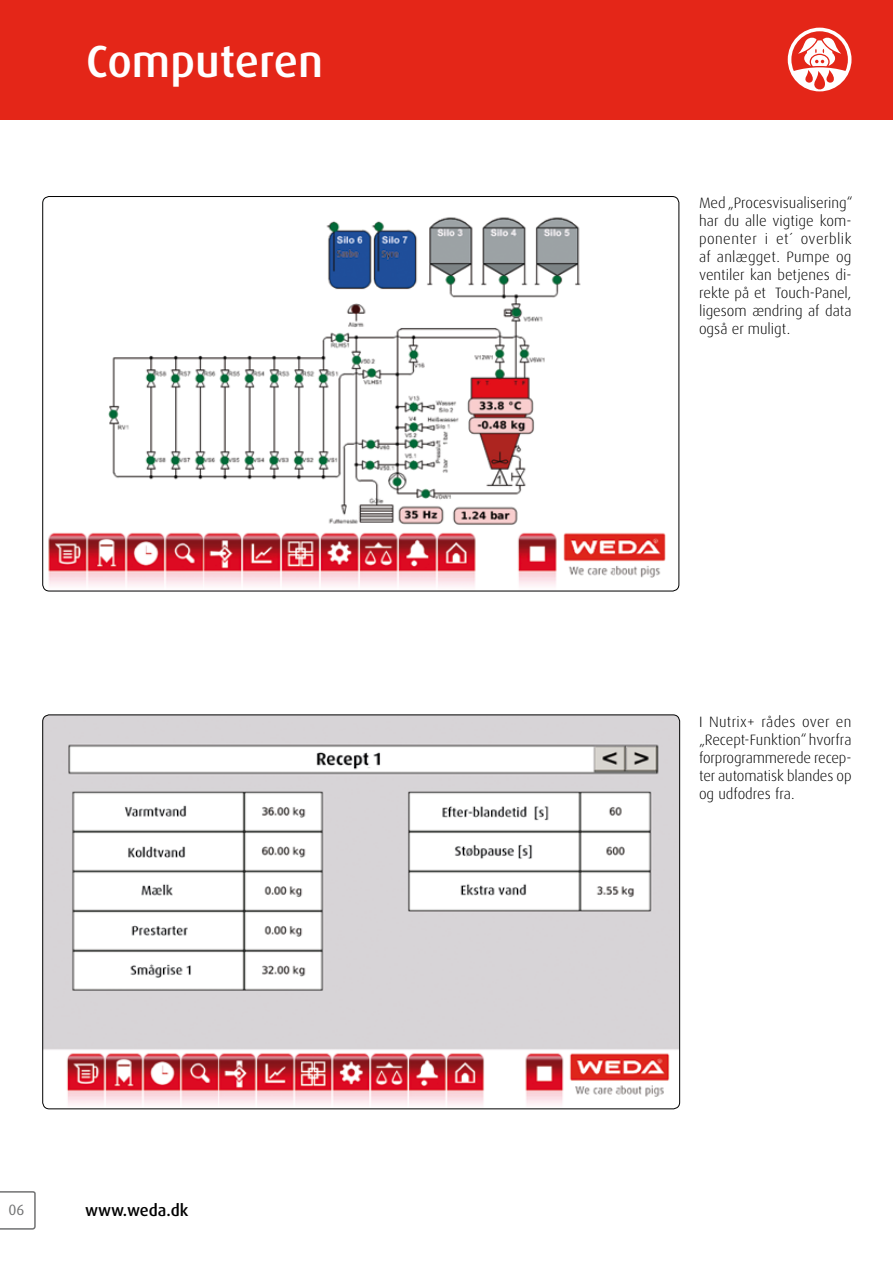
<style>
.page{position:relative;width:893px;height:1263px;background:#fff}
.page>*{position:absolute;margin:0;border:0;box-sizing:border-box;transform-origin:0 0}
.t1{font:500 45px "Dax OT";color:#fff}
.t2{font:500 16.5px "Dax OT";color:#000}
.t3{font:300 15px/18px "Dax OT";letter-spacing:-.005em;color:#000;text-align:justify}
.t4{font:15px "Dax OT";color:#707172}
</style>
<div class="page">
<img style="left:43px;top:196px;width:636px;height:395px">
<img style="left:43px;top:715px;width:637px;height:394px">
<div style="left:0;top:0;width:893px;height:119px;background:#e42618"></div>
<div style="left:788px;top:28px;width:63px;height:63px;background:#fff;border-radius:50%"></div>
<svg style="left:791px;top:31px;width:57px;height:59px"></svg>
<svg style="left:0;top:1191px;width:36px;height:39px"></svg>
<h1 class="t1" style="left:86px;top:33px;width:239px">Computeren</h1>
<p class="t4" style="left:9px;top:1200px;width:17px">06</p>
<p class="t2" style="left:85px;top:1200px;width:105px">www.weda.dk</p>
<p class="t3" style="left:699px;top:194px;width:155px">Med „Procesvisualisering“ har du alle vigtige kom&shy;ponenter i et´ overblik af anlægget. Pumpe og ventiler kan betjenes di&shy;rekte på et Touch-Panel, ligesom ændring af data også er muligt.</p>
<p class="t3" style="left:699px;top:713px;width:154px">I Nutrix+ rådes over en „Recept-Funktion“ hvorfra forprogrammerede recep&shy;ter automatisk blandes op og udfodres fra.</p>
</div>
